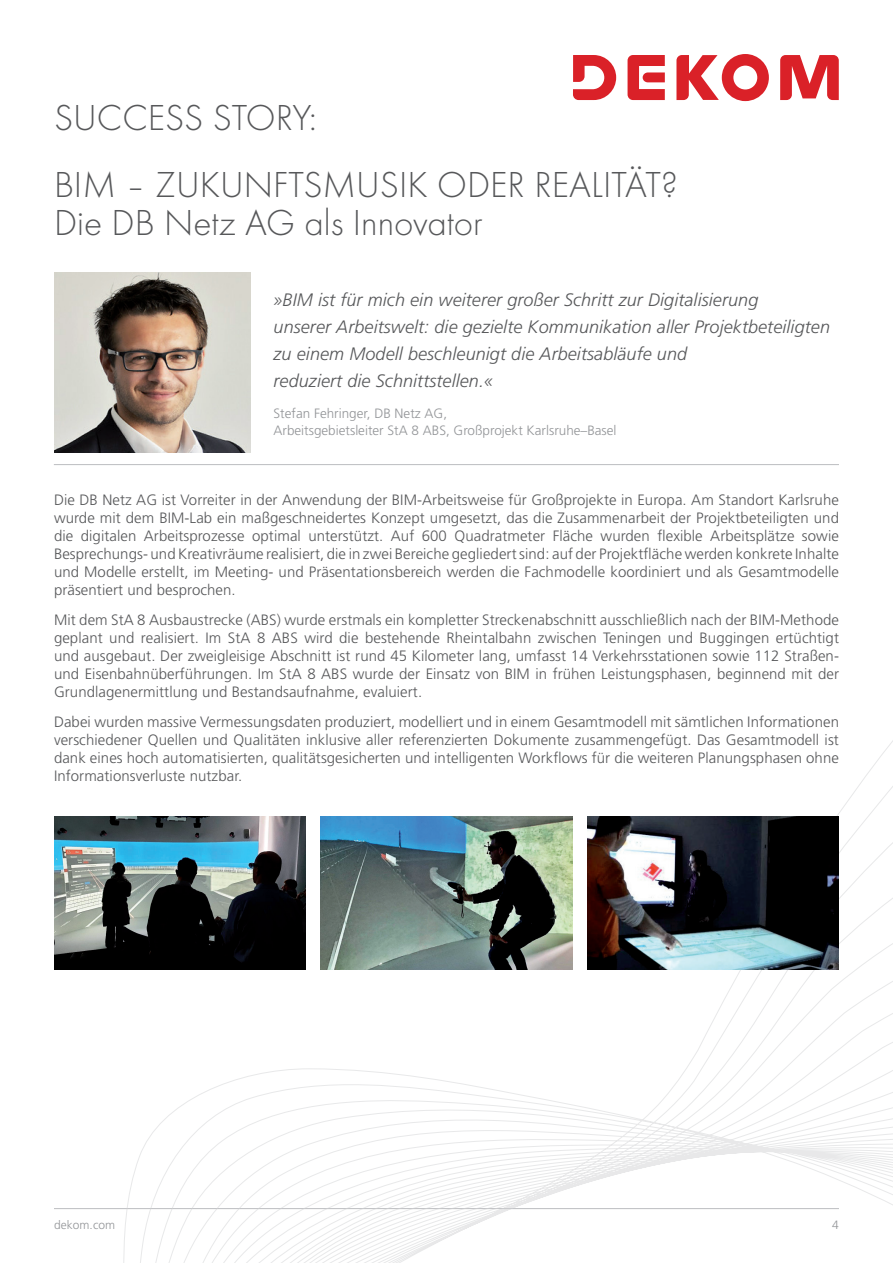
<style>
.page{position:relative;width:893px;height:1263px;background:#fff}
.page>*{position:absolute;margin:0;border:0;box-sizing:border-box;transform-origin:0 0}
.t1{font:300 37.5px/67.5px "Futura T";color:#57585a}
.t2{font:italic 300 18px/27px "Frutiger";letter-spacing:.005em;color:#57585a}
.t3{font:300 15px/18px "Frutiger";letter-spacing:.005em;color:#57585a;text-align:justify}
.t4{font:300 13.5px/16.5px "Frutiger";color:#939598}
.t5{font:300 12px "Frutiger";letter-spacing:.005em;color:#939598}
</style>
<div class="page">
<hr style="left:54px;top:1208px;width:785px;height:1px;background:#bcbdc0">
<svg style="left:71px;top:740px;width:822px;height:523px"></svg>
<svg style="left:573px;top:55px;width:43px;height:45px"></svg>
<svg style="left:628px;top:55px;width:37px;height:45px"></svg>
<svg style="left:676px;top:54px;width:93px;height:47px"></svg>
<svg style="left:780px;top:55px;width:59px;height:45px"></svg>
<img style="left:54px;top:816px;width:251px;height:153px">
<img style="left:321px;top:816px;width:251px;height:153px">
<img style="left:587px;top:816px;width:252px;height:153px">
<hr style="left:54px;top:464px;width:785px;height:1px;background:#bcbdc0">
<img style="left:54px;top:272px;width:197px;height:180px">
<h1 class="t1" style="left:54px;top:83px;width:626px">SUCCESS STORY:<br>BIM – ZUKUNFTSMUSIK ODER REALITÄT?</h1>
<h1 class="t1" style="left:54px;top:188px;width:430px">Die DB Netz AG als Innovator</h1>
<p class="t2" style="left:274px;top:286px;width:558px">»BIM ist für mich ein weiterer großer Schritt zur Digitalisierung<br>unserer Arbeitswelt: die gezielte Kommunikation aller Projektbeteiligten zu einem Modell beschleunigt die Arbeitsabläufe und<br>reduziert die Schnittstellen.«</p>
<p class="t4" style="left:274px;top:405px;width:345px">Stefan Fehringer, DB Netz AG,<br>Arbeitsgebietsleiter StA 8 ABS, Großprojekt Karlsruhe–Basel</p>
<p class="t3" style="left:54px;top:491px;width:786px">Die DB Netz AG ist Vorreiter in der Anwendung der BIM-Arbeitsweise für Großprojekte in Europa. Am Standort Karlsruhe wurde mit dem BIM-Lab ein maßgeschneidertes Konzept umgesetzt, das die Zusammenarbeit der Projektbeteiligten und die digitalen Arbeitsprozesse optimal unterstützt. Auf 600 Quadratmeter Fläche wurden flexible Arbeitsplätze sowie Besprechungs- und Kreativräume realisiert, die in zwei Bereiche gegliedert sind: auf der Projektfläche werden konkrete Inhalte und Modelle erstellt, im Meeting- und Präsentationsbereich werden die Fachmodelle koordiniert und als Gesamtmodelle präsentiert und besprochen.</p>
<p class="t3" style="left:54px;top:611px;width:786px">Mit dem StA 8 Ausbaustrecke (ABS) wurde erstmals ein kompletter Streckenabschnitt ausschließlich nach der BIM-Methode geplant und realisiert. Im StA 8 ABS wird die bestehende Rheintalbahn zwischen Teningen und Buggingen ertüchtigt und ausgebaut. Der zweigleisige Abschnitt ist rund 45 Kilometer lang, umfasst 14 Verkehrsstationen sowie 112 Straßen&shy;und Eisenbahnüberführungen. Im StA 8 ABS wurde der Einsatz von BIM in frühen Leistungsphasen, beginnend mit der Grundlagenermittlung und Bestandsaufnahme, evaluiert.</p>
<p class="t3" style="left:54px;top:713px;width:786px">Dabei wurden massive Vermessungsdaten produziert, modelliert und in einem Gesamtmodell mit sämtlichen Informationen verschiedener Quellen und Qualitäten inklusive aller referenzierten Dokumente zusammengefügt. Das Gesamtmodell ist dank eines hoch automatisierten, qualitätsgesicherten und intelligenten Workflows für die weiteren Planungsphasen ohne Informationsverluste nutzbar.</p>
<p class="t5" style="left:54px;top:1218px;width:63px">dekom.com</p>
<p class="t5" style="left:832px;top:1218px;width:8px">4</p>
</div>
